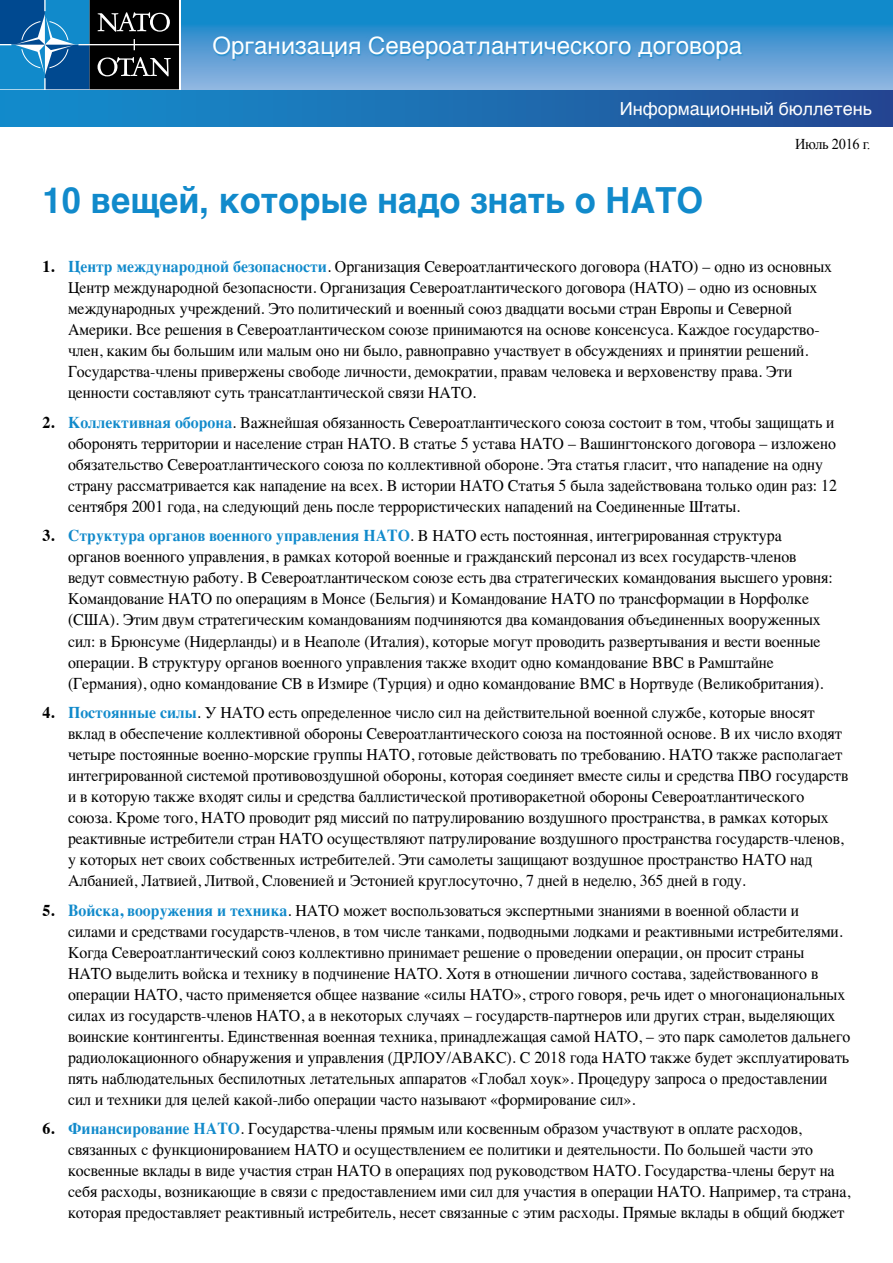
<style>
.page{position:relative;width:893px;height:1263px;background:#fff}
.page>*{position:absolute;margin:0;border:0;box-sizing:border-box;transform-origin:0 0}
.t1{font:700 36px "Helvetica";color:#118acb;scale:.96 1}
.t2{font:24px "Helvetica";color:#fff}
.t3{font:18px "Helvetica";color:#fff}
.t4{font:16.5px/21px "Times";color:#000;scale:.96 1}
.t5{font:15px "Times New Roman";letter-spacing:-.02em;color:#000;scale:.96 1}
.s1{font-weight:700}
.s2{font-weight:700;color:#118acb}
</style>
<div class="page">
<svg style="left:181px;top:0;width:712px;height:89px;background:#4599d2"></svg>
<svg style="left:0;top:89px;width:180px;height:2px"></svg>
<svg style="left:0;top:0;width:179px;height:89px;background:#1f4b69"></svg>
<div style="left:213px;top:36px;width:530px;height:25px;background:#118acb;opacity:.75"></div>
<div style="left:0;top:91px;width:893px;height:36px;background:linear-gradient(to right,#1491cf,#254a93)"></div>
<h2 class="t2" style="left:213px;top:27px;width:531px">Организация Североатлантического договора</h2>
<p class="t3" style="left:620px;top:95px;width:253px">Информационный бюллетень</p>
<h1 class="t1" style="left:43px;top:171px;width:690px">10 вещей, которые надо знать о НАТО</h1>
<p class="t5" style="left:795px;top:134px;width:80px">Июль 2016 г.</p>
<p class="t4" style="left:68px;top:255px;width:797px;text-indent:-26px"><span class="s1">1.</span> <span class="s2">Центр международной безопасности</span>. Организация Североатлантического договора (НАТО) – одно из основных Центр международной безопасности. Организация Североатлантического договора (НАТО) – одно из основных международных учреждений. Это политический и военный союз двадцати восьми стран Европы и Северной Америки. Все решения в Североатлантическом союзе принимаются на основе консенсуса. Каждое государство&shy;член, каким бы большим или малым оно ни было, равноправно участвует в обсуждениях и принятии решений.<br>Государства-члены привержены свободе личности, демократии, правам человека и верховенству права. Эти ценности составляют суть трансатлантической связи НАТО.</p>
<p class="t4" style="left:68px;top:410px;width:802px;text-indent:-26px"><span class="s1">2.</span> <span class="s2">Коллективная оборона</span>. Важнейшая обязанность Североатлантического союза состоит в том, чтобы защищать и оборонять территории и население стран НАТО. В статье 5 устава НАТО – Вашингтонского договора – изложено обязательство Североатлантического союза по коллективной обороне. Эта статья гласит, что нападение на одну страну рассматривается как нападение на всех. В истории НАТО Статья 5 была задействована только один раз: 12 сентября 2001 года, на следующий день после террористических нападений на Соединенные Штаты.</p>
<p class="t4" style="left:68px;top:524px;width:798px;text-indent:-26px"><span class="s1">3.</span> <span class="s2">Структура органов военного управления НАТО</span>. В НАТО есть постоянная, интегрированная структура органов военного управления, в рамках которой военные и гражданский персонал из всех государств-членов ведут совместную работу. В Североатлантическом союзе есть два стратегических командования высшего уровня:<br>Командование НАТО по операциям в Монсе (Бельгия) и Командование НАТО по трансформации в Норфолке (США). Этим двум стратегическим командованиям подчиняются два командования объединенных вооруженных сил: в Брюнсуме (Нидерланды) и в Неаполе (Италия), которые могут проводить развертывания и вести военные операции. В структуру органов военного управления также входит одно командование ВВС в Рамштайне (Германия), одно командование СВ в Измире (Турция) и одно командование ВМС в Нортвуде (Великобритания).</p>
<p class="t4" style="left:68px;top:700px;width:814px;text-indent:-26px"><span class="s1">4.</span> <span class="s2">Постоянные силы</span>. У НАТО есть определенное число сил на действительной военной службе, которые вносят вклад в обеспечение коллективной обороны Североатлантического союза на постоянной основе. В их число входят четыре постоянные военно-морские группы НАТО, готовые действовать по требованию. НАТО также располагает интегрированной системой противовоздушной обороны, которая соединяет вместе силы и средства ПВО государств и в которую также входят силы и средства баллистической противоракетной обороны Североатлантического союза. Кроме того, НАТО проводит ряд миссий по патрулированию воздушного пространства, в рамках которых реактивные истребители стран НАТО осуществляют патрулирование воздушного пространства государств-членов, у которых нет своих собственных истребителей. Эти самолеты защищают воздушное пространство НАТО над Албанией, Латвией, Литвой, Словенией и Эстонией круглосуточно, 7 дней в неделю, 365 дней в году.</p>
<p class="t4" style="left:68px;top:898px;width:816px;text-indent:-26px"><span class="s1">5.</span> <span class="s2">Войска, вооружения и техника</span>. НАТО может воспользоваться экспертными знаниями в военной области и силами и средствами государств-членов, в том числе танками, подводными лодками и реактивными истребителями.<br>Когда Североатлантический союз коллективно принимает решение о проведении операции, он просит страны НАТО выделить войска и технику в подчинение НАТО. Хотя в отношении личного состава, задействованного в операции НАТО, часто применяется общее название «силы НАТО», строго говоря, речь идет о многонациональных силах из государств-членов НАТО, а в некоторых случаях – государств-партнеров или других стран, выделяющих воинские контингенты. Единственная военная техника, принадлежащая самой НАТО, – это парк самолетов дальнего радиолокационного обнаружения и управления (ДРЛОУ/АВАКС). С 2018 года НАТО также будет эксплуатировать пять наблюдательных беспилотных летательных аппаратов «Глобал хоук». Процедуру запроса о предоставлении сил и техники для целей какой-либо операции часто называют «формирование сил».</p>
<p class="t4" style="left:68px;top:1117px;width:817px;text-indent:-26px"><span class="s1">6.</span> <span class="s2">Финансирование НАТО</span>. Государства-члены прямым или косвенным образом участвуют в оплате расходов, связанных с функционированием НАТО и осуществлением ее политики и деятельности. По большей части это косвенные вклады в виде участия стран НАТО в операциях под руководством НАТО. Государства-члены берут на себя расходы, возникающие в связи с предоставлением ими сил для участия в операции НАТО. Например, та страна, которая предоставляет реактивный истребитель, несет связанные с этим расходы. Прямые вклады в общий бюджет</p>
</div>
